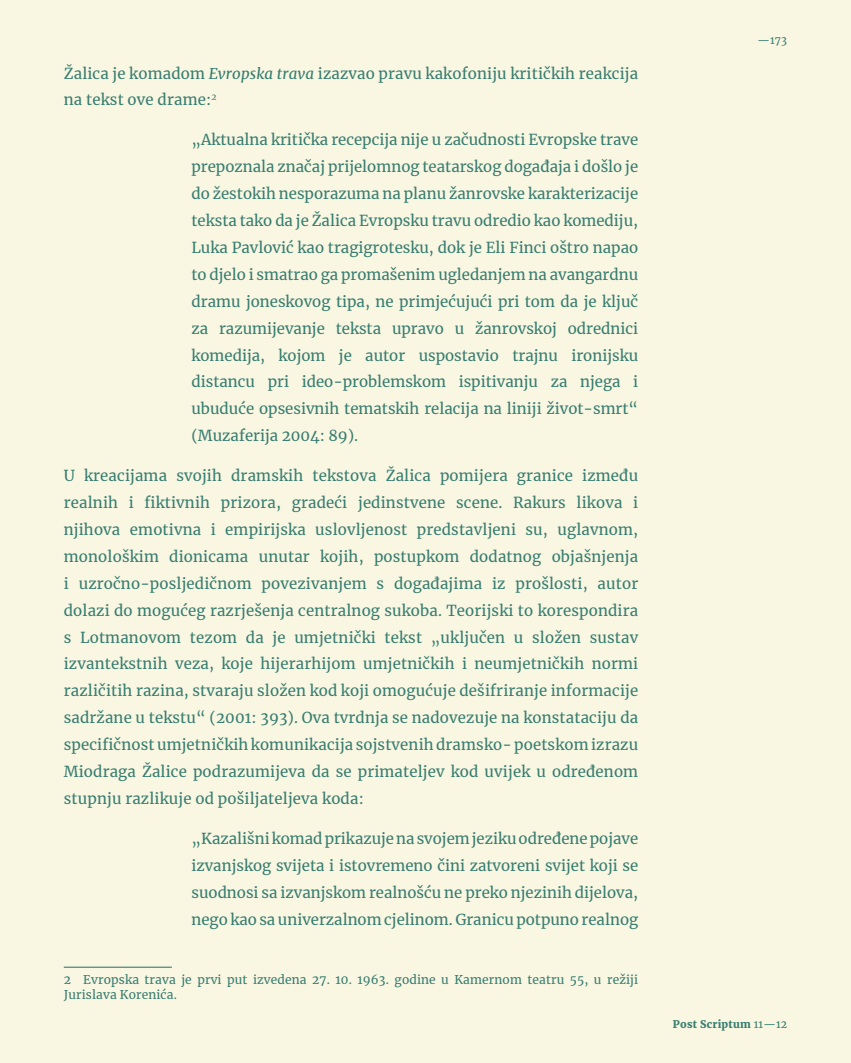
<style>
.page{position:relative;width:851px;height:1063px;background:#fff}
.page>*{position:absolute;margin:0;border:0;box-sizing:border-box;transform-origin:0 0}
.t1{font:15px/26.8px "Merriweather";letter-spacing:.01em;color:#377d70;text-align:justify}
.t2{font:12px/15px "Merriweather";letter-spacing:.01em;color:#377d70}
.t3{font:900 10.5px "Merriweather";letter-spacing:.02em;color:#377d70}
.t4{font:10.5px "Merriweather";color:#377d70}
.s1{font-style:italic}
.s2{font-weight:400}
</style>
<div class="page">
<div style="left:0;top:0;width:850px;height:1063px;background:#f9f6e2"></div>
<hr style="left:64px;top:967px;width:108px;height:1px;background:#377d70">
<p class="t1" style="left:64px;top:59px;width:576px">Žalica je komadom <span class="s1">Evropska trava</span> izazvao pravu kakofoniju kritičkih reakcija na tekst ove drame:<sup>2</sup></p>
<p class="t1" style="left:191px;top:126px;width:448px">„Aktualna kritička recepcija nije u začudnosti Evropske trave prepoznala značaj prijelomnog teatarskog događaja i došlo je do žestokih nesporazuma na planu žanrovske karakterizacije teksta tako da je Žalica Evropsku travu odredio kao komediju, Luka Pavlović kao tragigrotesku, dok je Eli Finci oštro napao to djelo i smatrao ga promašenim ugledanjem na avangardnu dramu joneskovog tipa, ne primjećujući pri tom da je ključ za razumijevanje teksta upravo u žanrovskoj odrednici komedija, kojom je autor uspostavio trajnu ironijsku distancu pri ideo-problemskom ispitivanju za njega i ubuduće opsesivnih tematskih relacija na liniji život-smrt“ (Muzaferija 2004: 89).</p>
<p class="t1" style="left:64px;top:462px;width:576px">U kreacijama svojih dramskih tekstova Žalica pomijera granice između realnih i fiktivnih prizora, gradeći jedinstvene scene. Rakurs likova i njihova emotivna i empirijska uslovljenost predstavljeni su, uglavnom, monološkim dionicama unutar kojih, postupkom dodatnog objašnjenja i uzročno-posljedičnom povezivanjem s događajima iz prošlosti, autor dolazi do mogućeg razrješenja centralnog sukoba. Teorijski to korespondira s Lotmanovom tezom da je umjetnički tekst „uključen u složen sustav izvantekstnih veza, koje hijerarhijom umjetničkih i neumjetničkih normi različitih razina, stvaraju složen kod koji omogućuje dešifriranje informacije sadržane u tekstu“ (2001: 393). Ova tvrdnja se nadovezuje na konstataciju da specifičnost umjetničkih komunikacija sojstvenih dramsko- poetskom izrazu Miodraga Žalice podrazumijeva da se primateljev kod uvijek u određenom stupnju razlikuje od pošiljateljeva koda:</p>
<p class="t1" style="left:191px;top:824px;width:448px">„Kazališni komad prikazuje na svojem jeziku određene pojave izvanjskog svijeta i istovremeno čini zatvoreni svijet koji se suodnosi sa izvanjskom realnošću ne preko njezinih dijelova, nego kao sa univerzalnom cjelinom. Granicu potpuno realnog</p>
<p class="t2" style="left:64px;top:972px;width:576px">2 Evropska trava je prvi put izvedena 27. 10. 1963. godine u Kamernom teatru 55, u režiji<br>Jurislava Korenića.</p>
<p class="t4" style="left:757px;top:33px;width:31px">—173</p>
<p class="t3" style="left:673px;top:1017px;width:116px">Post Scriptum <span class="s2">11—12</span></p>
</div>
